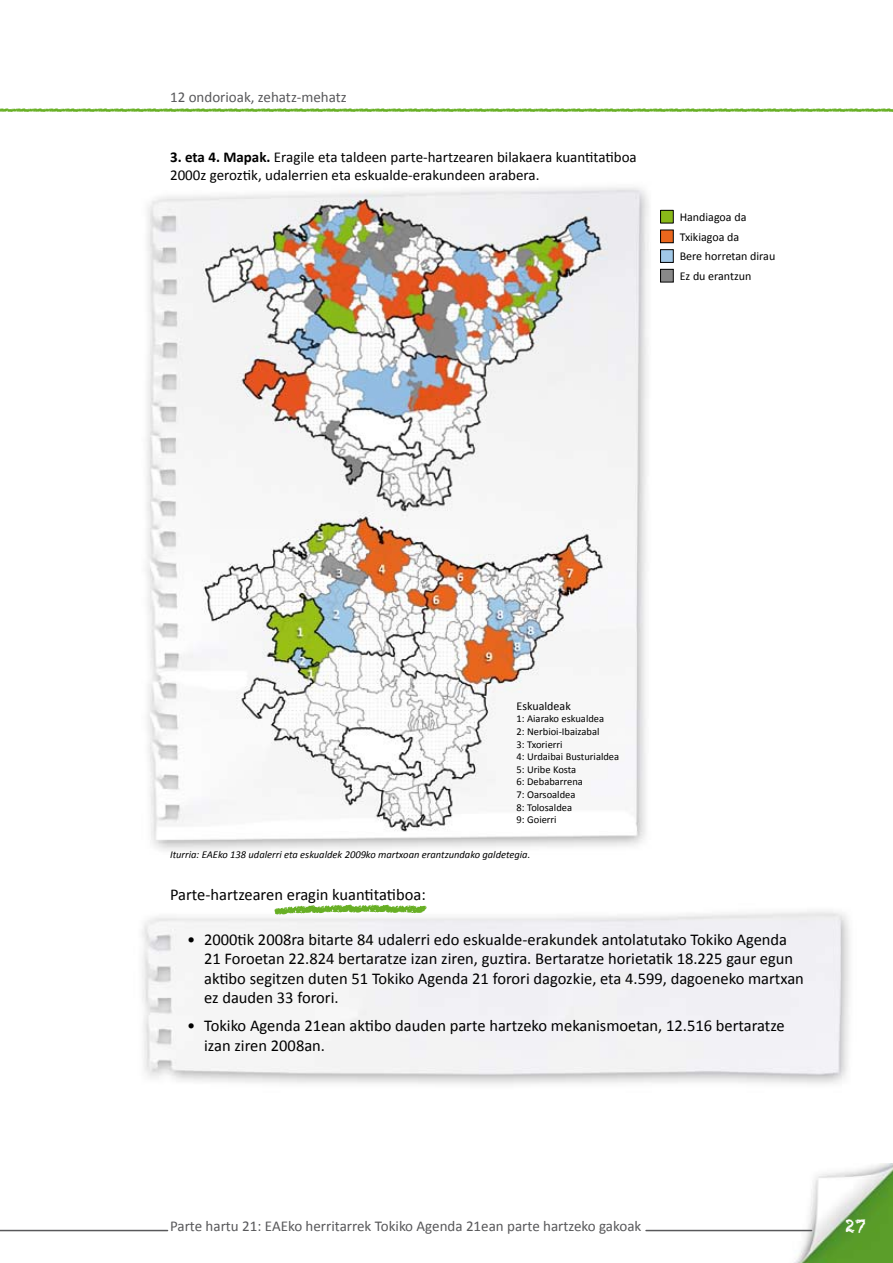
<style>
.page{position:relative;width:893px;height:1263px;background:#fff}
.page>*{position:absolute;margin:0;border:0;box-sizing:border-box;transform-origin:0 0}
.t1{font:54px "Chalkduster";color:#67af24}
.t2{font:24px "Chalkduster";color:#67af24}
.t3{font:18px "Chalkduster";color:#fff}
.t4{font:16.5px/19.5px "Calibri";color:#000}
.t5{font:15px/18px "Calibri";color:#000}
.t6{font:15px "Calibri";color:#58585a}
.t7{font:12px "Calibri";color:#000}
.t8{font:10.5px/12.6px "Calibri";color:#000}
.t9{font:italic 10.5px "Calibri";color:#000}
.s1{font-weight:700}
</style>
<div class="page">
<img style="left:776px;top:1163px;width:117px;height:100px">
<hr style="left:0;top:1230px;width:168px;height:1px;background:#58585a">
<hr style="left:646px;top:1230px;width:166px;height:1px;background:#58585a">
<img style="left:142px;top:911px;width:708px;height:174px">
<img style="left:146px;top:187px;width:528px;height:664px">
<div style="left:660px;top:250px;width:13px;height:12px;background:#a1c8e7"></div>
<div style="left:660px;top:249px;width:14px;height:14px;border:1px solid #000"></div>
<div style="left:660px;top:210px;width:13px;height:13px;background:#89b919"></div>
<div style="left:660px;top:210px;width:14px;height:13px;border:1px solid #000"></div>
<div style="left:660px;top:269px;width:13px;height:13px;background:#898989"></div>
<div style="left:660px;top:269px;width:14px;height:13px;border:1px solid #000"></div>
<div style="left:660px;top:230px;width:13px;height:13px;background:#ea671d"></div>
<div style="left:660px;top:230px;width:14px;height:13px;border:1px solid #000"></div>
<svg style="left:274px;top:911px;width:78px;height:4px"></svg>
<svg style="left:386px;top:911px;width:41px;height:3px"></svg>
<p class="t6" style="left:170px;top:87px;width:178px">12 ondorioak, zehatz-mehatz</p>
<h2 class="t2" style="left:-8px;top:96px;width:899px">———————————————————————————————————————————————————————</h2>
<p class="t5" style="left:170px;top:148px;width:468px"><span class="s1">3. eta 4. Mapak.</span> Eragile eta taldeen parte-hartzearen bilakaera kuantitatiboa<br>2000z geroztik, udalerrien eta eskualde-erakundeen arabera.</p>
<p class="t7" style="left:680px;top:210px;width:68px">Handiagoa da</p>
<p class="t7" style="left:680px;top:229px;width:61px">Txikiagoa da</p>
<p class="t7" style="left:680px;top:249px;width:97px">Bere horretan dirau</p>
<p class="t7" style="left:680px;top:269px;width:73px">Ez du erantzun</p>
<p class="t7" style="left:517px;top:698px;width:56px">Eskualdeak</p>
<p class="t8" style="left:517px;top:712px;width:104px">1: Aiarako eskualdea<br>2: Nerbioi-Ibaizabal<br>3: Txorierri<br>4: Urdaibai Busturialdea<br>5: Uribe Kosta<br>6: Debabarrena<br>7: Oarsoaldea<br>8: Tolosaldea<br>9: Goierri</p>
<p class="t9" style="left:170px;top:848px;width:362px">Iturria: EAEko 138 udalerri eta eskualdek 2009ko martxoan erantzundako galdetegia.</p>
<p class="t4" style="left:170px;top:884px;width:257px">Parte-hartzearen eragin kuantitatiboa:</p>
<p class="t4" style="left:204px;top:929px;width:601px;text-indent:-17px">• 2000tik 2008ra bitarte 84 udalerri edo eskualde-erakundek antolatutako Tokiko Agenda 21 Foroetan 22.824 bertaratze izan ziren, guztira. Bertaratze horietatik 18.225 gaur egun aktibo segitzen duten 51 Tokiko Agenda 21 forori dagozkie, eta 4.599, dagoeneko martxan ez dauden 33 forori.</p>
<p class="t4" style="left:204px;top:1015px;width:582px;text-indent:-17px">• Tokiko Agenda 21ean aktibo dauden parte hartzeko mekanismoetan, 12.516 bertaratze izan ziren 2008an.</p>
<h1 class="t1" style="left:350px;top:876px;width:38px">—</h1>
<p class="t6" style="left:170px;top:1217px;width:473px">Parte hartu 21: EAEko herritarrek Tokiko Agenda 21ean parte hartzeko gakoak</p>
<p class="t3" style="left:845px;top:1215px;width:22px">27</p>
</div>
